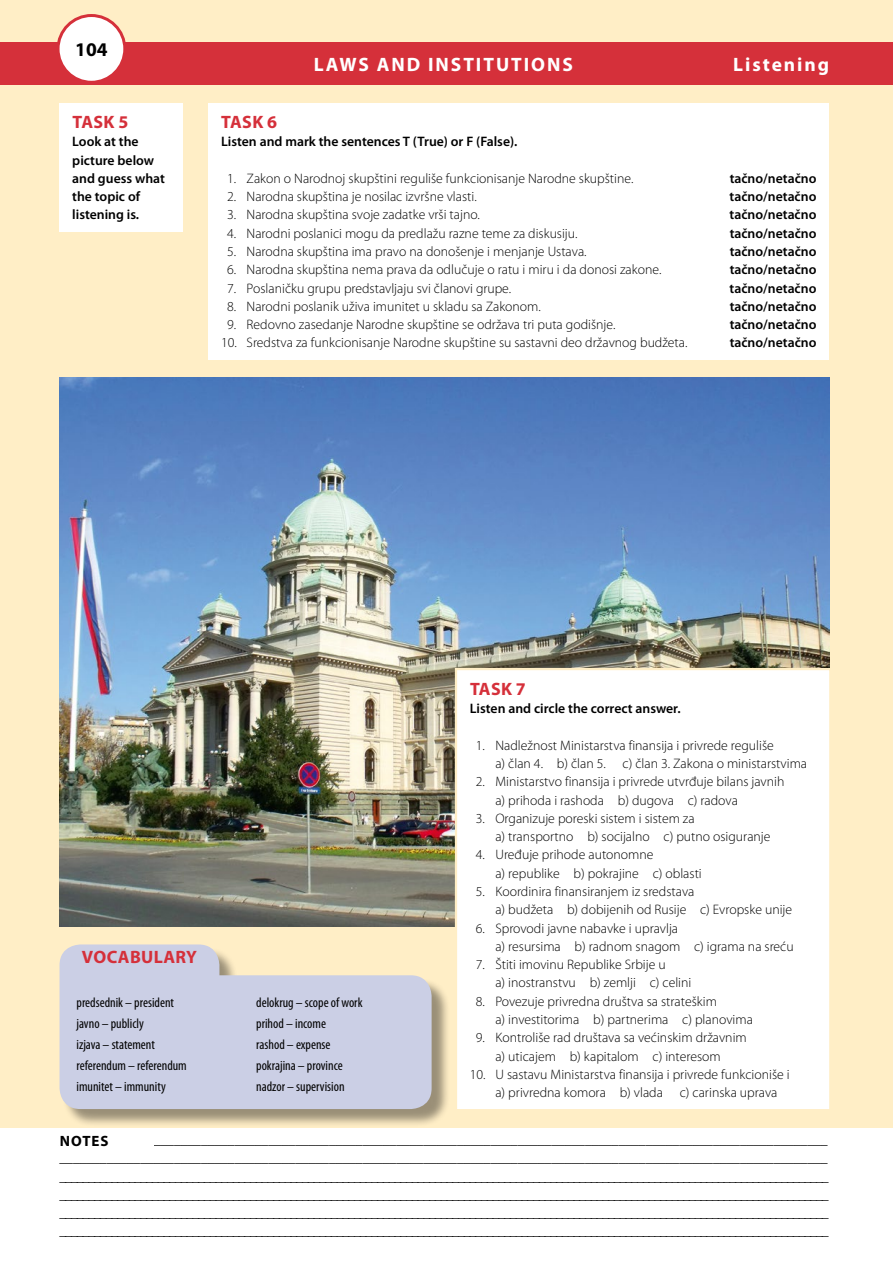
<style>
.page{position:relative;width:893px;height:1263px;background:#fff}
.page>*{position:absolute;margin:0;border:0;box-sizing:border-box;transform-origin:0 0}
.t1{font:700 19.5px "Myriad Pro";letter-spacing:.1em;color:#fff}
.t2{font:700 19.5px "Myriad Pro";color:#000}
.t3{font:700 18px "Myriad Pro";letter-spacing:.02em;color:#d5303a}
.t4{font:700 15px "Myriad Pro";letter-spacing:.07em;color:#000}
.t5{font:300 13.8px/18.3px "Myriad Pro";color:#000}
.t6{font:600 13.8px/18.3px "Myriad Pro";color:#000}
.t7{font:condensed 13.8px/21px "Myriad Pro";color:#000}
</style>
<div class="page">
<div style="left:0;top:0;width:893px;height:1127px;background:#ffeec6"></div>
<div style="left:0;top:43px;width:893px;height:42px;background:#d5303a"></div>
<div style="left:58px;top:16px;width:67px;height:66px;background:#fff;border-radius:50%"></div>
<div style="left:57px;top:14px;width:69px;height:70px;border:3px solid #d5303a;border-radius:50%"></div>
<div style="left:62px;top:947px;width:389px;height:181px;background:#000;opacity:.4"></div>
<svg style="left:60px;top:944px;width:372px;height:165px;fill:#cbcfe5"></svg>
<img style="left:60px;top:378px;width:769px;height:548px">
<div style="left:208px;top:103px;width:621px;height:256px;background:#fff"></div>
<div style="left:60px;top:103px;width:123px;height:128px;background:#fff"></div>
<div style="left:454px;top:667px;width:376px;height:442px;background:#fff"></div>
<h1 class="t2" style="left:75px;top:37px;width:34px">104</h1>
<h2 class="t3" style="left:72px;top:110px;width:57px">TASK 5</h2>
<p class="t6" style="left:72px;top:132px;width:94px">Look at the picture below and guess what the topic of listening is.</p>
<h1 class="t1" style="left:314px;top:52px;width:261px">LAWS AND INSTITUTIONS</h1>
<h1 class="t1" style="left:733px;top:52px;width:97px">Listening</h1>
<h2 class="t3" style="left:221px;top:110px;width:57px">TASK 6</h2>
<p class="t6" style="left:221px;top:132px;width:298px">Listen and mark the sentences T (True) or F (False).</p>
<p class="t5" style="left:227px;top:169px;width:408px">1. Zakon o Narodnoj skupštini reguliše funkcionisanje Narodne skupštine.</p>
<p class="t6" style="left:730px;top:169px;width:88px">tačno/netačno</p>
<p class="t5" style="left:227px;top:187px;width:251px">2. Narodna skupština je nosilac izvršne vlasti.</p>
<p class="t6" style="left:730px;top:187px;width:88px">tačno/netačno</p>
<p class="t5" style="left:227px;top:206px;width:254px">3. Narodna skupština svoje zadatke vrši tajno.</p>
<p class="t6" style="left:730px;top:205px;width:88px">tačno/netačno</p>
<p class="t5" style="left:227px;top:224px;width:352px">4. Narodni poslanici mogu da predlažu razne teme za diskusiju.</p>
<p class="t6" style="left:730px;top:224px;width:88px">tačno/netačno</p>
<p class="t5" style="left:227px;top:242px;width:361px">5. Narodna skupština ima pravo na donošenje i menjanje Ustava.</p>
<p class="t6" style="left:730px;top:242px;width:88px">tačno/netačno</p>
<p class="t5" style="left:227px;top:260px;width:436px">6. Narodna skupština nema prava da odlučuje o ratu i miru i da donosi zakone.</p>
<p class="t6" style="left:730px;top:260px;width:88px">tačno/netačno</p>
<p class="t5" style="left:227px;top:279px;width:286px">7. Poslaničku grupu predstavljaju svi članovi grupe.</p>
<p class="t6" style="left:730px;top:278px;width:88px">tačno/netačno</p>
<p class="t5" style="left:227px;top:297px;width:315px">8. Narodni poslanik uživa imunitet u skladu sa Zakonom.</p>
<p class="t6" style="left:730px;top:297px;width:88px">tačno/netačno</p>
<p class="t5" style="left:227px;top:315px;width:390px">9. Redovno zasedanje Narodne skupštine se održava tri puta godišnje.</p>
<p class="t6" style="left:730px;top:315px;width:88px">tačno/netačno</p>
<p class="t5" style="left:221px;top:334px;width:468px">10. Sredstva za funkcionisanje Narodne skupštine su sastavni deo državnog budžeta.</p>
<p class="t6" style="left:730px;top:333px;width:88px">tačno/netačno</p>
<h2 class="t3" style="left:82px;top:945px;width:117px">VOCABULARY</h2>
<p class="t7" style="left:77px;top:992px;width:112px">predsednik – president javno – publicly<br>izjava – statement referendum – referendum imunitet – immunity</p>
<p class="t7" style="left:256px;top:992px;width:108px">delokrug – scope of work prihod – income<br>rashod – expense pokrajina – province nadzor – supervision</p>
<h2 class="t3" style="left:470px;top:677px;width:57px">TASK 7</h2>
<p class="t6" style="left:470px;top:699px;width:212px">Listen and circle the correct answer.</p>
<p class="t5" style="left:495px;top:736px;width:313px;text-indent:-19px">1. Nadležnost Ministarstva finansija i privrede reguliše<br>a) član 4. b) član 5. c) član 3. Zakona o ministarstvima</p>
<p class="t5" style="left:495px;top:772px;width:291px;text-indent:-19px">2. Ministarstvo finansija i privrede utvrđuje bilans javnih a) prihoda i rashoda b) dugova c) radova</p>
<p class="t5" style="left:495px;top:809px;width:277px;text-indent:-19px">3. Organizuje poreski sistem i sistem za<br>a) transportno b) socijalno c) putno osiguranje</p>
<p class="t5" style="left:495px;top:845px;width:208px;text-indent:-19px">4. Uređuje prihode autonomne<br>a) republike b) pokrajine c) oblasti</p>
<p class="t5" style="left:495px;top:882px;width:298px;text-indent:-19px">5. Koordinira finansiranjem iz sredstava<br>a) budžeta b) dobijenih od Rusije c) Evropske unije</p>
<p class="t5" style="left:495px;top:919px;width:300px;text-indent:-19px">6. Sprovodi javne nabavke i upravlja<br>a) resursima b) radnom snagom c) igrama na sreću</p>
<p class="t5" style="left:495px;top:955px;width:197px;text-indent:-19px">7. Štiti imovinu Republike Srbije u<br>a) inostranstvu b) zemlji c) celini</p>
<p class="t5" style="left:495px;top:992px;width:259px;text-indent:-19px">8. Povezuje privredna društva sa strateškim<br>a) investitorima b) partnerima c) planovima</p>
<p class="t5" style="left:476px;top:1028px;width:272px;text-align:center">9. Kontroliše rad društava sa većinskim državnim a) uticajem b) kapitalom c) interesom</p>
<p class="t5" style="left:495px;top:1065px;width:296px;text-indent:-26px">10. U sastavu Ministarstva finansija i privrede funkcioniše i a) privredna komora b) vlada c) carinska uprava</p>
<p class="t4" style="left:60px;top:1131px;width:51px">NOTES</p>
<p class="t5" style="left:60px;top:1130px;width:771px;text-align:justify">__________________________________________________________________________________________________________________ __________________________________________________________________________________________________________________ _____________________________________________________________________________________________________________________________________ _____________________________________________________________________________________________________________________________________ _____________________________________________________________________________________________________________________________________ _____________________________________________________________________________________________________________________________________</p>
</div>
